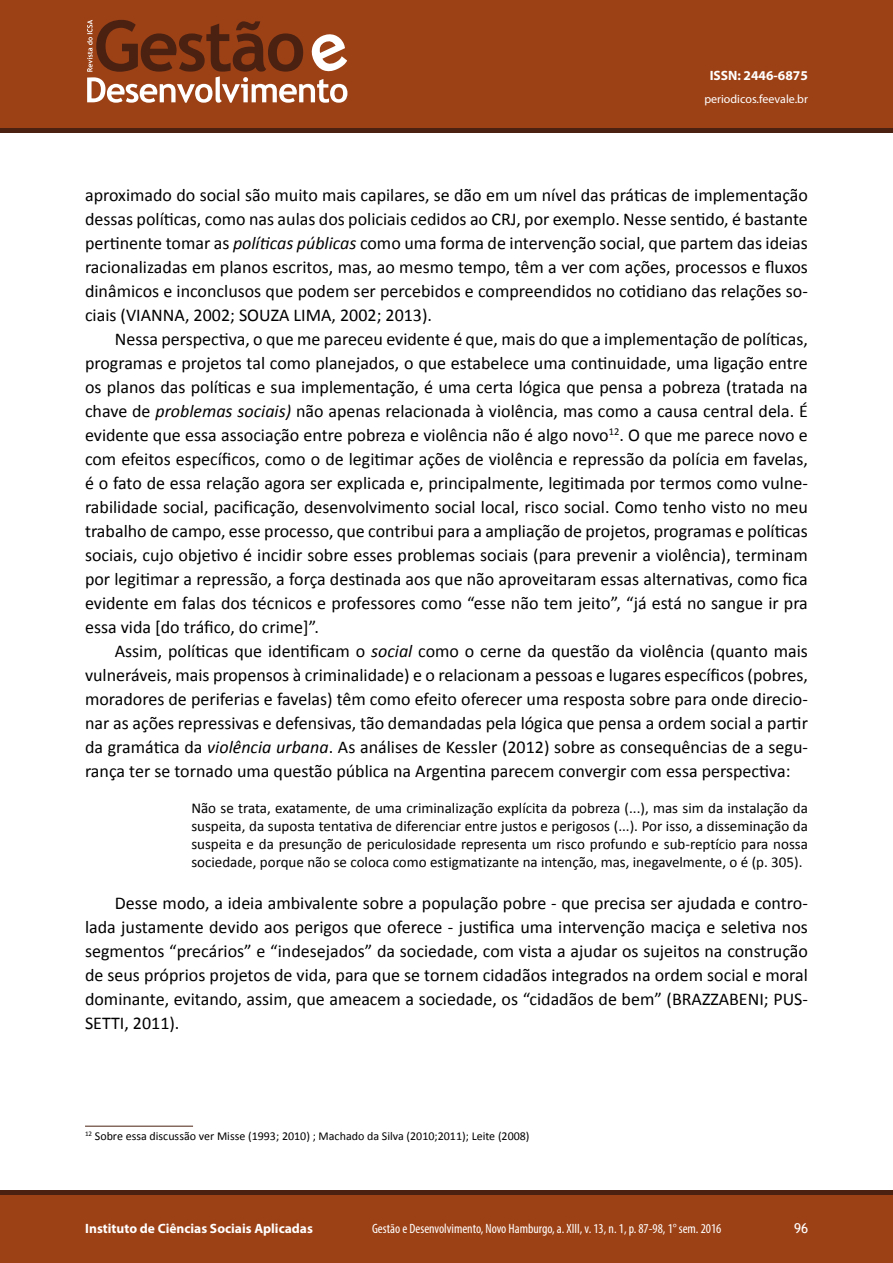
<style>
.page{position:relative;width:893px;height:1263px;background:#fff}
.page>*{position:absolute;margin:0;border:0;box-sizing:border-box;transform-origin:0 0}
.t1{font:18px/24px "Calibri";color:#000;text-align:justify}
.t2{font:15px/18px "Calibri";color:#000;text-align:justify}
.t3{font:condensed 13.5px "Myriad Pro";color:#fff}
.t4{font:700 13.5px "Myriad Pro";color:#fff}
.t5{font:13.5px "Trebuchet MS";color:#fff}
.t6{font:12px "Calibri";color:#000}
.t7{font:12px "Myriad Pro";color:#fff}
.s1{font-style:italic}
</style>
<div class="page">
<div style="left:0;top:0;width:893px;height:129px;background:#9c4116"></div>
<svg style="left:87px;top:20px;width:260px;height:83px"></svg>
<div style="left:0;top:1193px;width:893px;height:70px;background:#9c4116"></div>
<div style="left:0;top:1190px;width:893px;height:5px;background:#4b2112"></div>
<hr style="left:0;top:129px;width:893px;height:4px;background:#4b2112">
<hr style="left:85px;top:1126px;width:108px;height:1px;background:#4b2112">
<p class="t4" style="left:710px;top:67px;width:100px">ISSN: 2446-6875</p>
<p class="t7" style="left:704px;top:91px;width:105px">periodicos.feevale.br</p>
<p class="t1" style="left:85px;top:183px;width:724px">aproximado do social são muito mais capilares, se dão em um nível das práticas de implementação dessas políticas, como nas aulas dos policiais cedidos ao CRJ, por exemplo. Nesse sentido, é bastante pertinente tomar as <span class="s1">políticas públicas</span> como uma forma de intervenção social, que partem das ideias racionalizadas em planos escritos, mas, ao mesmo tempo, têm a ver com ações, processos e fluxos dinâmicos e inconclusos que podem ser percebidos e compreendidos no cotidiano das relações so&shy;ciais (VIANNA, 2002; SOUZA LIMA, 2002; 2013).</p>
<p class="t1" style="left:85px;top:327px;width:724px;text-indent:30px">Nessa perspectiva, o que me pareceu evidente é que, mais do que a implementação de políticas, programas e projetos tal como planejados, o que estabelece uma continuidade, uma ligação entre os planos das políticas e sua implementação, é uma certa lógica que pensa a pobreza (tratada na chave de <span class="s1">problemas sociais)</span> não apenas relacionada à violência, mas como a causa central dela. É evidente que essa associação entre pobreza e violência não é algo novo<sup>12</sup>. O que me parece novo e com efeitos específicos, como o de legitimar ações de violência e repressão da polícia em favelas, é o fato de essa relação agora ser explicada e, principalmente, legitimada por termos como vulne&shy;rabilidade social, pacificação, desenvolvimento social local, risco social. Como tenho visto no meu trabalho de campo, esse processo, que contribui para a ampliação de projetos, programas e políticas sociais, cujo objetivo é incidir sobre esses problemas sociais (para prevenir a violência), terminam por legitimar a repressão, a força destinada aos que não aproveitaram essas alternativas, como fica evidente em falas dos técnicos e professores como “esse não tem jeito”, “já está no sangue ir pra essa vida [do tráfico, do crime]”.</p>
<p class="t1" style="left:85px;top:639px;width:724px;text-indent:30px">Assim, políticas que identificam o <span class="s1">social</span> como o cerne da questão da violência (quanto mais vulneráveis, mais propensos à criminalidade) e o relacionam a pessoas e lugares específicos (pobres, moradores de periferias e favelas) têm como efeito oferecer uma resposta sobre para onde direcio&shy;nar as ações repressivas e defensivas, tão demandadas pela lógica que pensa a ordem social a partir da gramática da <span class="s1">violência urbana</span>. As análises de Kessler (2012) sobre as consequências de a segu&shy;rança ter se tornado uma questão pública na Argentina parecem convergir com essa perspectiva:</p>
<p class="t2" style="left:191px;top:799px;width:618px">Não se trata, exatamente, de uma criminalização explícita da pobreza (...), mas sim da instalação da suspeita, da suposta tentativa de diferenciar entre justos e perigosos (...). Por isso, a disseminação da suspeita e da presunção de periculosidade representa um risco profundo e sub-reptício para nossa sociedade, porque não se coloca como estigmatizante na intenção, mas, inegavelmente, o é (p. 305).</p>
<p class="t1" style="left:85px;top:891px;width:724px;text-indent:30px">Desse modo, a ideia ambivalente sobre a população pobre - que precisa ser ajudada e contro&shy;lada justamente devido aos perigos que oferece - justifica uma intervenção maciça e seletiva nos segmentos “precários” e “indesejados” da sociedade, com vista a ajudar os sujeitos na construção de seus próprios projetos de vida, para que se tornem cidadãos integrados na ordem social e moral dominante, evitando, assim, que ameacem a sociedade, os “cidadãos de bem” (BRAZZABENI; PUS-SETTI, 2011).</p>
<p class="t6" style="left:85px;top:1128px;width:446px"><sup>12</sup> Sobre essa discussão ver Misse (1993; 2010) ; Machado da Silva (2010;2011); Leite (2008)</p>
<p class="t4" style="left:85px;top:1220px;width:229px">Instituto de Ciências Sociais Aplicadas</p>
<p class="t3" style="left:372px;top:1220px;width:351px">Gestão e Desenvolvimento, Novo Hamburgo, a. XIII, v. 13, n. 1, p. 87-98, 1° sem. 2016</p>
<p class="t5" style="left:794px;top:1220px;width:16px">96</p>
</div>
